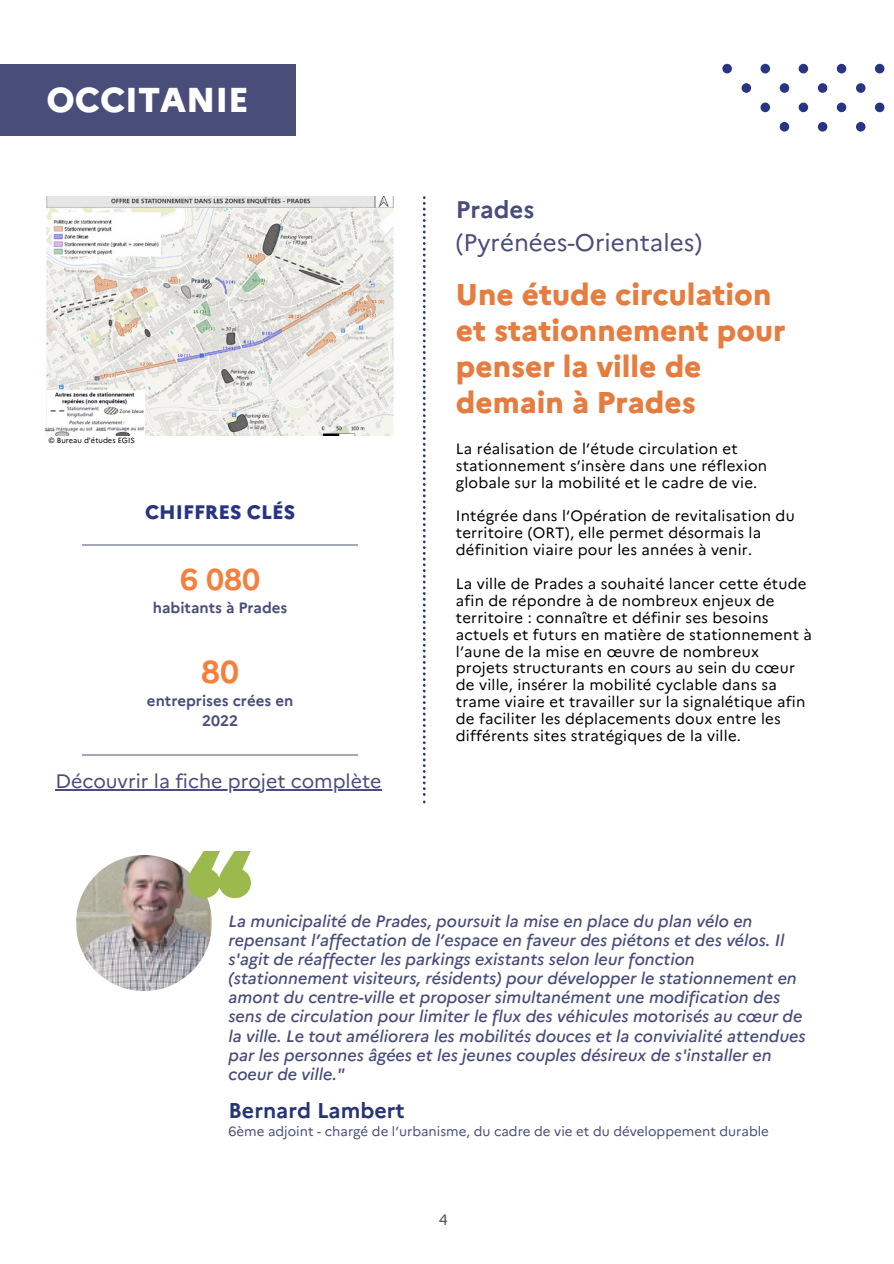
<style>
.page{position:relative;width:894px;height:1264px;background:#fff}
.page>*{position:absolute;margin:0;border:0;box-sizing:border-box;transform-origin:0 0}
.t1{font:800 34.5px "Marianne";color:#fff}
.t2{font:700 31.5px "Marianne";color:#f57f3b}
.t3{font:800 30px/36px "Marianne";color:#e57d40}
.t4{font:700 30px "Marianne";color:#f57f3b}
.t5{font:24px/32.7px "Marianne";color:#494d7a}
.t6{font:700 21.45px "Marianne";color:#273475}
.t7{font:19.5px "Marianne";color:#494d7a}
.t8{font:800 19.5px "Marianne";color:#283583}
.t9{font:italic 500 16.5px/19.2px "Marianne";color:#494d7a}
.t10{font:15px/16.8px "Marianne";letter-spacing:.015em;color:#000}
.t11{font:700 15px/20.2px "Marianne";color:#494d7a;text-align:center}
.t12{font:15px "Marianne";color:#575756}
.t13{font:13.2px "Marianne";color:#494d7a}
.t14{font:7.5px "Marianne";color:#000}
.s1{font-weight:700}
</style>
<div class="page">
<div style="left:0;top:64px;width:295px;height:71px;background:#494d7a"></div>
<svg style="left:422px;top:196px;width:3px;height:607px"></svg>
<div style="left:722px;top:64px;width:9px;height:9px;background:#283583;border-radius:50%"></div>
<div style="left:760px;top:64px;width:9px;height:9px;background:#283583;border-radius:50%"></div>
<div style="left:798px;top:64px;width:10px;height:9px;background:#283583;border-radius:50%"></div>
<div style="left:836px;top:64px;width:10px;height:9px;background:#283583;border-radius:50%"></div>
<div style="left:874px;top:64px;width:10px;height:9px;background:#283583;border-radius:50%"></div>
<div style="left:741px;top:83px;width:9px;height:10px;background:#283583;border-radius:50%"></div>
<div style="left:779px;top:83px;width:10px;height:10px;background:#283583;border-radius:50%"></div>
<svg style="left:817px;top:83px;width:10px;height:10px"></svg>
<svg style="left:855px;top:83px;width:10px;height:10px"></svg>
<div style="left:760px;top:103px;width:9px;height:9px;background:#283583;border-radius:50%"></div>
<div style="left:798px;top:103px;width:10px;height:9px;background:#283583;border-radius:50%"></div>
<div style="left:836px;top:103px;width:10px;height:9px;background:#283583;border-radius:50%"></div>
<div style="left:874px;top:103px;width:10px;height:9px;background:#283583;border-radius:50%"></div>
<div style="left:779px;top:122px;width:10px;height:10px;background:#283583;border-radius:50%"></div>
<svg style="left:817px;top:122px;width:10px;height:10px"></svg>
<svg style="left:855px;top:122px;width:10px;height:10px"></svg>
<img style="left:44px;top:197px;width:350px;height:238px">
<img style="left:76px;top:855px;width:136px;height:135px;border-radius:50%">
<svg style="left:188px;top:851px;width:63px;height:47px"></svg>
<hr style="left:83px;top:545px;width:58px;height:1px;background:#a4a6bc">
<hr style="left:141px;top:545px;width:216px;height:1px;background:#a4a6bc">
<hr style="left:83px;top:754px;width:58px;height:1px;background:#a4a6bc">
<hr style="left:141px;top:754px;width:216px;height:1px;background:#a4a6bc">
<hr style="left:55px;top:789px;width:326px;height:1px;background:#494d7a">
<p class="t1" style="left:47px;top:79px;width:204px">OCCITANIE</p>
<p class="t14" style="left:48px;top:436px;width:88px">© Bureau d'études EGIS</p>
<p class="t8" style="left:145px;top:500px;width:151px">CHIFFRES CLÉS</p>
<p class="t4" style="left:180px;top:561px;width:82px">6 080</p>
<h2 class="t11" style="left:153px;top:597px;width:136px">habitants à Prades</h2>
<p class="t2" style="left:201px;top:652px;width:39px">80</p>
<p class="t11" style="left:147px;top:690px;width:148px">entreprises crées en<br>2022</p>
<p class="t7" style="left:55px;top:769px;width:327px">Découvrir la fiche projet complète</p>
<p class="t5" style="left:455px;top:193px;width:248px"><span class="s1">Prades </span>(Pyrénées-Orientales)</p>
<h2 class="t3" style="left:455px;top:277px;width:331px">Une étude circulation et stationnement pour penser la ville de demain à Prades</h2>
<p class="t10" style="left:455px;top:440px;width:313px">La réalisation de l’étude circulation et stationnement s’insère dans une réflexion globale sur la mobilité et le cadre de vie.</p>
<p class="t10" style="left:455px;top:507px;width:340px">Intégrée dans l‘Opération de revitalisation du territoire (ORT), elle permet désormais la définition viaire pour les années à venir.</p>
<h4 class="t10" style="left:455px;top:575px;width:357px">La ville de Prades a souhaité lancer cette étude afin de répondre à de nombreux enjeux de territoire : connaître et définir ses besoins actuels et futurs en matière de stationnement à l’aune de la mise en œuvre de nombreux projets structurants en cours au sein du cœur de ville, insérer la mobilité cyclable dans sa trame viaire et travailler sur la signalétique afin de faciliter les déplacements doux entre les différents sites stratégiques de la ville.</h4>
<p class="t9" style="left:228px;top:909px;width:578px">La municipalité de Prades, poursuit la mise en place du plan vélo en repensant l’affectation de l’espace en faveur des piétons et des vélos. Il s'agit de réaffecter les parkings existants selon leur fonction (stationnement visiteurs, résidents) pour développer le stationnement en amont du centre-ville et proposer simultanément une modification des sens de circulation pour limiter le flux des véhicules motorisés au cœur de la ville. Le tout améliorera les mobilités douces et la convivialité attendues par les personnes âgées et les jeunes couples désireux de s'installer en coeur de ville."</p>
<h6 class="t6" style="left:228px;top:1097px;width:178px">Bernard Lambert</h6>
<h3 class="t13" style="left:228px;top:1123px;width:542px">6ème adjoint - chargé de l’urbanisme, du cadre de vie et du développement durable</h3>
<h5 class="t12" style="left:438px;top:1210px;width:10px">4</h5>
</div>
